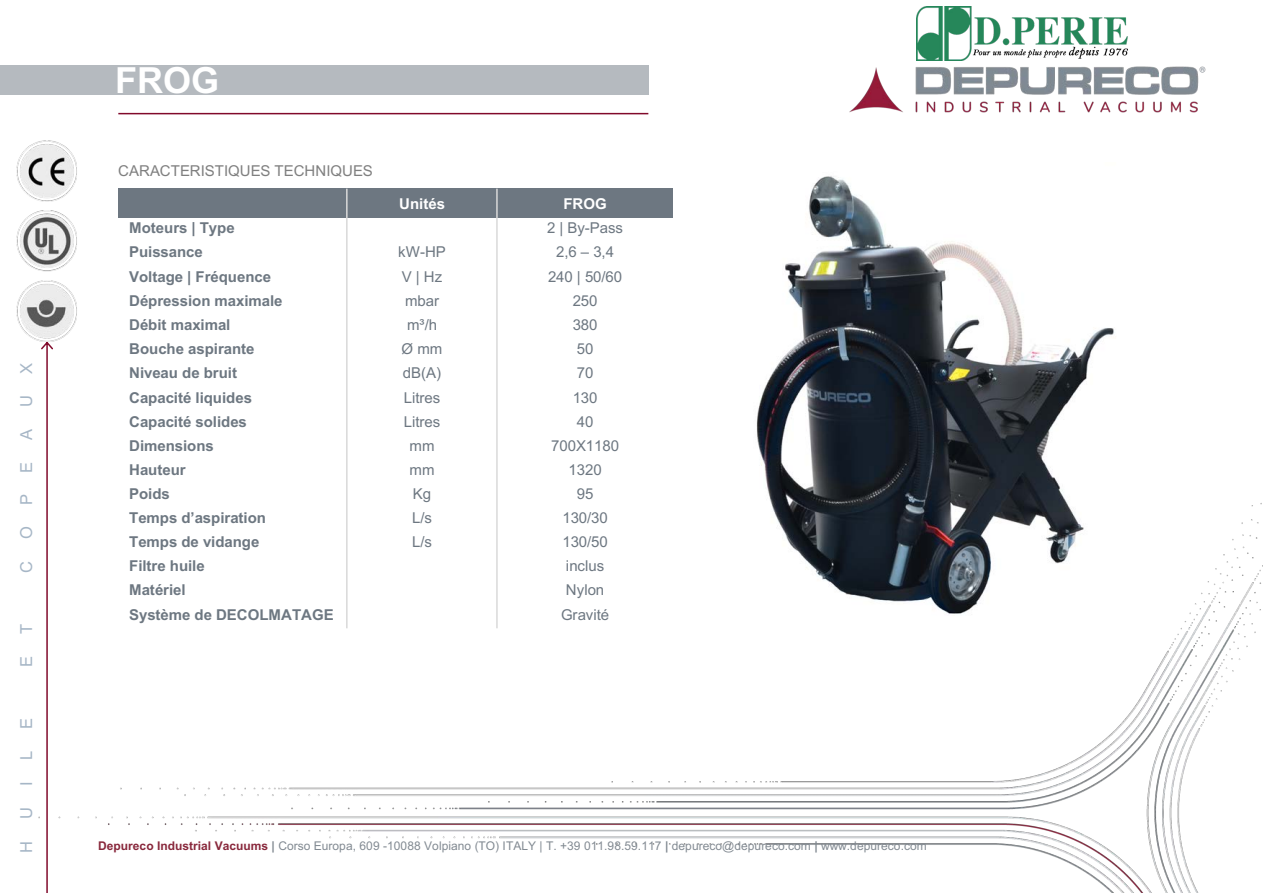
<style>
.page{position:relative;width:1263px;height:893px;background:#fff}
.page>*{position:absolute;margin:0;border:0;box-sizing:border-box;transform-origin:0 0}
.t1{font:700 36px "Arial";color:#fff}
.t2{font:16.5px "Arial";color:#a6b6c6}
.t3{font:700 15px "Arial";color:#6d7781}
.t4{font:15px "Arial";letter-spacing:-.005em;color:#6d7781}
.t5{font:15px "Arial";color:#7f7f7f}
.t6{font:700 15px "Arial";color:#fff}
.t7{font:12px "Arial";letter-spacing:.005em;color:#828a92}
.s1{font-weight:700;color:#88273b}
.s2{font-weight:700}
</style>
<div class="page">
<img style="left:38px;top:6px;width:1225px;height:887px">
<div style="left:0;top:65px;width:649px;height:30px;background:#b5babf"></div>
<div style="left:118px;top:189px;width:229px;height:29px;background:#6d7781"></div>
<div style="left:347px;top:189px;width:150px;height:29px;background:#6d7781"></div>
<div style="left:497px;top:189px;width:176px;height:29px;background:#6d7781"></div>
<hr style="left:346px;top:189px;width:2px;height:439px;background:#d9d9d9">
<hr style="left:496px;top:189px;width:2px;height:439px;background:#d9d9d9">
<img style="left:849px;top:65px;width:358px;height:48px">
<svg style="left:41px;top:341px;width:12px;height:552px"></svg>
<hr style="left:118px;top:113px;width:530px;height:1px;background:#810a2b">
<img style="left:16px;top:140px;width:62px;height:61px">
<img style="left:16px;top:210px;width:62px;height:61px">
<img style="left:16px;top:280px;width:62px;height:61px">
<img style="left:747px;top:162px;width:373px;height:459px">
<p class="t2" style="left:15px;top:374px;width:13px;rotate:-90deg">X</p>
<p class="t2" style="left:15px;top:407px;width:13px;rotate:-90deg">U</p>
<p class="t2" style="left:15px;top:440px;width:13px;rotate:-90deg">A</p>
<p class="t2" style="left:15px;top:472px;width:13px;rotate:-90deg">E</p>
<p class="t2" style="left:15px;top:505px;width:13px;rotate:-90deg">P</p>
<p class="t2" style="left:15px;top:539px;width:14px;rotate:-90deg">O</p>
<p class="t2" style="left:15px;top:573px;width:13px;rotate:-90deg">C</p>
<p class="t2" style="left:15px;top:634px;width:12px;rotate:-90deg">T</p>
<p class="t2" style="left:15px;top:667px;width:13px;rotate:-90deg">E</p>
<p class="t2" style="left:15px;top:729px;width:13px;rotate:-90deg">E</p>
<p class="t2" style="left:15px;top:760px;width:11px;rotate:-90deg">L</p>
<p class="t2" style="left:15px;top:786px;width:6px;rotate:-90deg">I</p>
<p class="t2" style="left:15px;top:819px;width:13px;rotate:-90deg">U</p>
<p class="t2" style="left:15px;top:852px;width:13px;rotate:-90deg">H</p>
<p class="t1" style="left:115px;top:55px;width:105px">FROG</p>
<p class="t5" style="left:118px;top:160px;width:256px">CARACTERISTIQUES TECHNIQUES</p>
<p class="t6" style="left:399px;top:193px;width:47px">Unités</p>
<p class="t6" style="left:563px;top:193px;width:45px">FROG</p>
<p class="t3" style="left:129px;top:217px;width:107px">Moteurs | Type</p>
<p class="t4" style="left:547px;top:218px;width:78px">2 | By-Pass</p>
<p class="t3" style="left:129px;top:242px;width:75px">Puissance</p>
<p class="t4" style="left:398px;top:242px;width:49px">kW-HP</p>
<p class="t4" style="left:556px;top:242px;width:59px">2,6 – 3,4</p>
<p class="t3" style="left:129px;top:266px;width:144px">Voltage | Fréquence</p>
<p class="t4" style="left:402px;top:266px;width:42px">V | Hz</p>
<p class="t4" style="left:548px;top:266px;width:76px">240 | 50/60</p>
<p class="t3" style="left:129px;top:290px;width:155px">Dépression maximale</p>
<p class="t4" style="left:405px;top:290px;width:36px">mbar</p>
<p class="t4" style="left:573px;top:290px;width:26px">250</p>
<p class="t3" style="left:129px;top:314px;width:103px">Débit maximal</p>
<p class="t4" style="left:407px;top:314px;width:32px">m³/h</p>
<p class="t4" style="left:573px;top:314px;width:26px">380</p>
<p class="t3" style="left:129px;top:338px;width:127px">Bouche aspirante</p>
<p class="t4" style="left:402px;top:339px;width:42px">Ø mm</p>
<p class="t4" style="left:577px;top:339px;width:18px">50</p>
<p class="t3" style="left:129px;top:363px;width:109px">Niveau de bruit</p>
<p class="t4" style="left:403px;top:363px;width:40px">dB(A)</p>
<p class="t4" style="left:577px;top:363px;width:18px">70</p>
<p class="t3" style="left:129px;top:387px;width:124px">Capacité liquides</p>
<p class="t4" style="left:404px;top:387px;width:38px">Litres</p>
<p class="t4" style="left:573px;top:387px;width:26px">130</p>
<p class="t3" style="left:129px;top:411px;width:119px">Capacité solides</p>
<p class="t4" style="left:404px;top:411px;width:38px">Litres</p>
<p class="t4" style="left:577px;top:411px;width:18px">40</p>
<p class="t3" style="left:129px;top:435px;width:86px">Dimensions</p>
<p class="t4" style="left:409px;top:435px;width:27px">mm</p>
<p class="t4" style="left:551px;top:435px;width:69px">700X1180</p>
<p class="t3" style="left:129px;top:459px;width:58px">Hauteur</p>
<p class="t4" style="left:409px;top:459px;width:27px">mm</p>
<p class="t4" style="left:569px;top:459px;width:35px">1320</p>
<p class="t3" style="left:129px;top:483px;width:42px">Poids</p>
<p class="t4" style="left:413px;top:483px;width:20px">Kg</p>
<p class="t4" style="left:577px;top:483px;width:18px">95</p>
<p class="t3" style="left:129px;top:507px;width:138px">Temps d’aspiration</p>
<p class="t4" style="left:412px;top:507px;width:21px">L/s</p>
<p class="t4" style="left:562px;top:507px;width:47px">130/30</p>
<p class="t3" style="left:129px;top:531px;width:132px">Temps de vidange</p>
<p class="t4" style="left:412px;top:532px;width:21px">L/s</p>
<p class="t4" style="left:562px;top:532px;width:47px">130/50</p>
<p class="t3" style="left:129px;top:555px;width:77px">Filtre huile</p>
<p class="t4" style="left:566px;top:556px;width:40px">inclus</p>
<p class="t3" style="left:129px;top:580px;width:58px">Matériel</p>
<p class="t4" style="left:566px;top:580px;width:40px">Nylon</p>
<p class="t3" style="left:129px;top:604px;width:206px">Système de DECOLMATAGE</p>
<p class="t4" style="left:561px;top:604px;width:50px">Gravité</p>
<p class="t7" style="left:98px;top:837px;width:830px"><span class="s1">Depureco Industrial Vacuums</span> <span class="s2">|</span> Corso Europa, 609 -10088 Volpiano (TO) ITALY | T. +39 011.98.59.117 <span class="s2">|</span> depureco@depureco.com <span class="s2">|</span> www.depureco.com</p>
</div>
